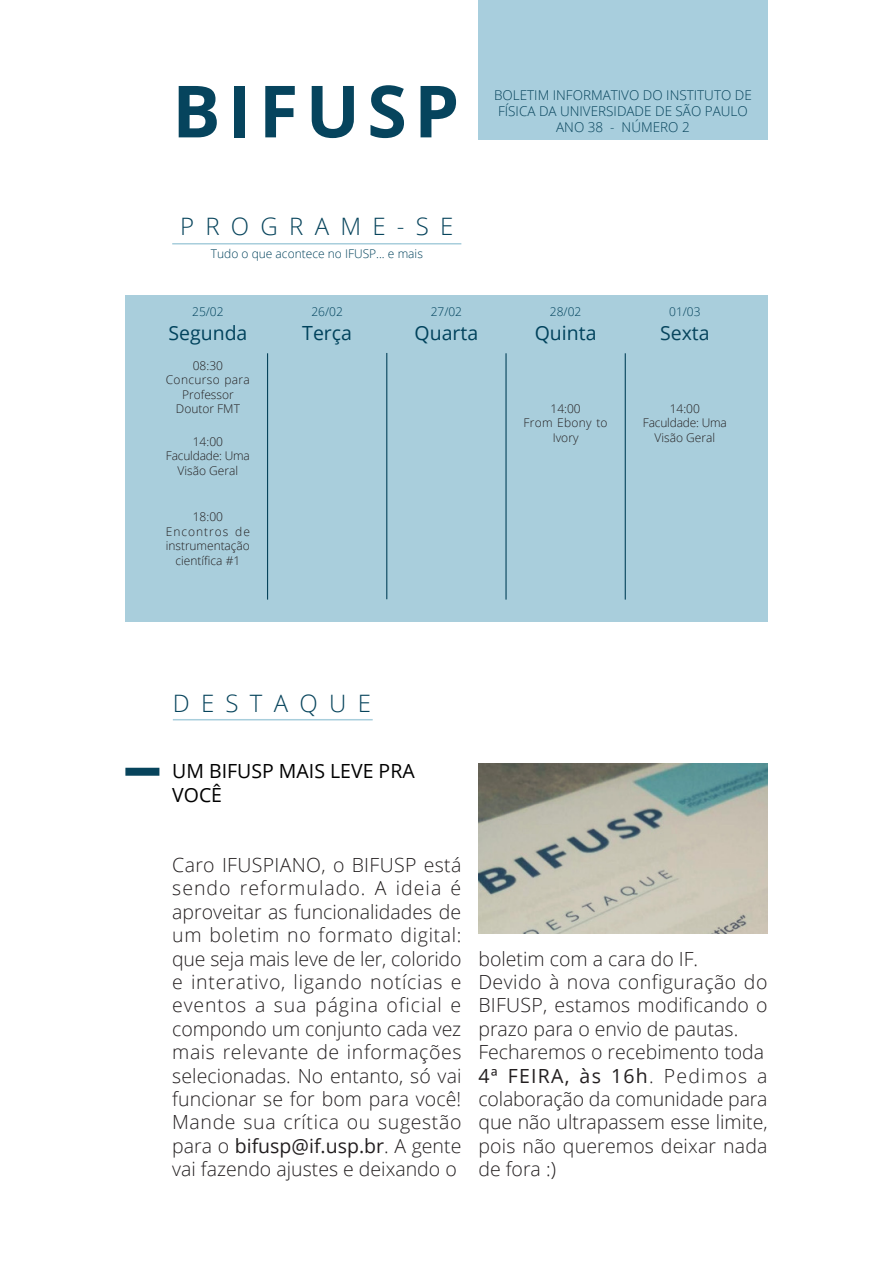
<style>
.page{position:relative;width:893px;height:1263px;background:#fff}
.page>*{position:absolute;margin:0;border:0;box-sizing:border-box;transform-origin:0 0}
.t1{font:700 72px "Open Sans";letter-spacing:.1em;color:#06445d}
.t2{font:300 24px "Open Sans";letter-spacing:.47em;color:#07445c}
.t3{font:300 19.5px/23.4px "Open Sans";color:#231f20}
.t4{font:19.5px "Open Sans";color:#00425c}
.t5{font:19.5px/23.4px "Open Sans";color:#000}
.t6{font:19.5px "Open Sans";color:#06445d}
.t7{font:300 13.5px/16.2px "Open Sans";color:#07445c;text-align:center}
.t8{font:300 12px/14.4px "Open Sans";color:#231f20;text-align:center}
.t9{font:300 12px "Open Sans";color:#00425c}
.t10{font:300 12px/14.4px "Open Sans";letter-spacing:.02em;color:#231f20;text-align:center}
.t11{font:300 12px "Open Sans";color:#06445d}
.s1{font-weight:400}
</style>
<div class="page">
<div style="left:125px;top:296px;width:643px;height:326px;background:#a9cedc"></div>
<div style="left:478px;top:0;width:289px;height:139px;background:#a8cedd"></div>
<hr style="left:173px;top:719px;width:200px;height:1px;background:#a8cedc">
<svg style="left:125px;top:768px;width:34px;height:8px"></svg>
<hr style="left:172px;top:243px;width:289px;height:1px;background:#a8cedc">
<hr style="left:267px;top:353px;width:1px;height:247px;background:#07445c">
<hr style="left:386px;top:353px;width:1px;height:246px;background:#07445c">
<hr style="left:505px;top:353px;width:2px;height:247px;background:#07445c">
<hr style="left:625px;top:353px;width:1px;height:247px;background:#07445c">
<img style="left:478px;top:763px;width:289px;height:170px">
<h1 class="t1" style="left:172px;top:60px;width:289px">BIFUSP</h1>
<p class="t7" style="left:494px;top:86px;width:259px">BOLETIM INFORMATIVO DO INSTITUTO DE<br>FÍSICA DA UNIVERSIDADE DE SÃO PAULO<br>ANO 38 - NÚMERO 2</p>
<p class="t2" style="left:180px;top:210px;width:275px">PROGRAME-SE</p>
<p class="t9" style="left:211px;top:245px;width:214px">Tudo o que acontece no IFUSP... e mais</p>
<p class="t9" style="left:192px;top:304px;width:33px">25/02</p>
<p class="t4" style="left:168px;top:319px;width:81px">Segunda</p>
<p class="t8" style="left:166px;top:358px;width:85px">08:30<br>Concurso para<br>Professor<br>Doutor FMT</p>
<p class="t8" style="left:166px;top:434px;width:86px">14:00<br>Faculdade: Uma<br>Visão Geral</p>
<p class="t8" style="left:166px;top:509px;width:85px">18:00<br>Encontros de instrumentação científica #1</p>
<p class="t9" style="left:311px;top:304px;width:33px">26/02</p>
<p class="t4" style="left:302px;top:319px;width:51px">Terça</p>
<p class="t9" style="left:431px;top:304px;width:33px">27/02</p>
<p class="t4" style="left:415px;top:319px;width:65px">Quarta</p>
<p class="t9" style="left:550px;top:304px;width:33px">28/02</p>
<p class="t4" style="left:535px;top:319px;width:63px">Quinta</p>
<p class="t10" style="left:524px;top:401px;width:86px">14:00<br>From Ebony to<br>Ivory</p>
<p class="t11" style="left:669px;top:304px;width:33px">01/03</p>
<p class="t6" style="left:660px;top:319px;width:51px">Sexta</p>
<p class="t8" style="left:643px;top:401px;width:86px">14:00<br>Faculdade: Uma<br>Visão Geral</p>
<p class="t2" style="left:173px;top:687px;width:200px">DESTAQUE</p>
<p class="t5" style="left:172px;top:759px;width:244px">UM BIFUSP MAIS LEVE PRA<br>VOCÊ</p>
<p class="t3" style="left:172px;top:853px;width:291px;text-align:justify">Caro IFUSPIANO, o BIFUSP está sendo reformulado. A ideia é aproveitar as funcionalidades de um boletim no formato digital: que seja mais leve de ler, colorido e interativo, ligando notícias e eventos a sua página oficial e compondo um conjunto cada vez mais relevante de informações selecionadas. No entanto, só vai funcionar se for bom para você!<br>Mande sua crítica ou sugestão para o <span class="s1">bifusp@if.usp.br</span>. A gente vai fazendo ajustes e deixando o</p>
<p class="t3" style="left:478px;top:946px;width:291px">boletim com a cara do IF.<br>Devido à nova configuração do<br>BIFUSP, estamos modificando o prazo para o envio de pautas.<br>Fecharemos o recebimento toda<br><span class="s1">4ª FEIRA, às 16h</span>. Pedimos a colaboração da comunidade para que não ultrapassem esse limite, pois não queremos deixar nada de fora :)</p>
</div>
